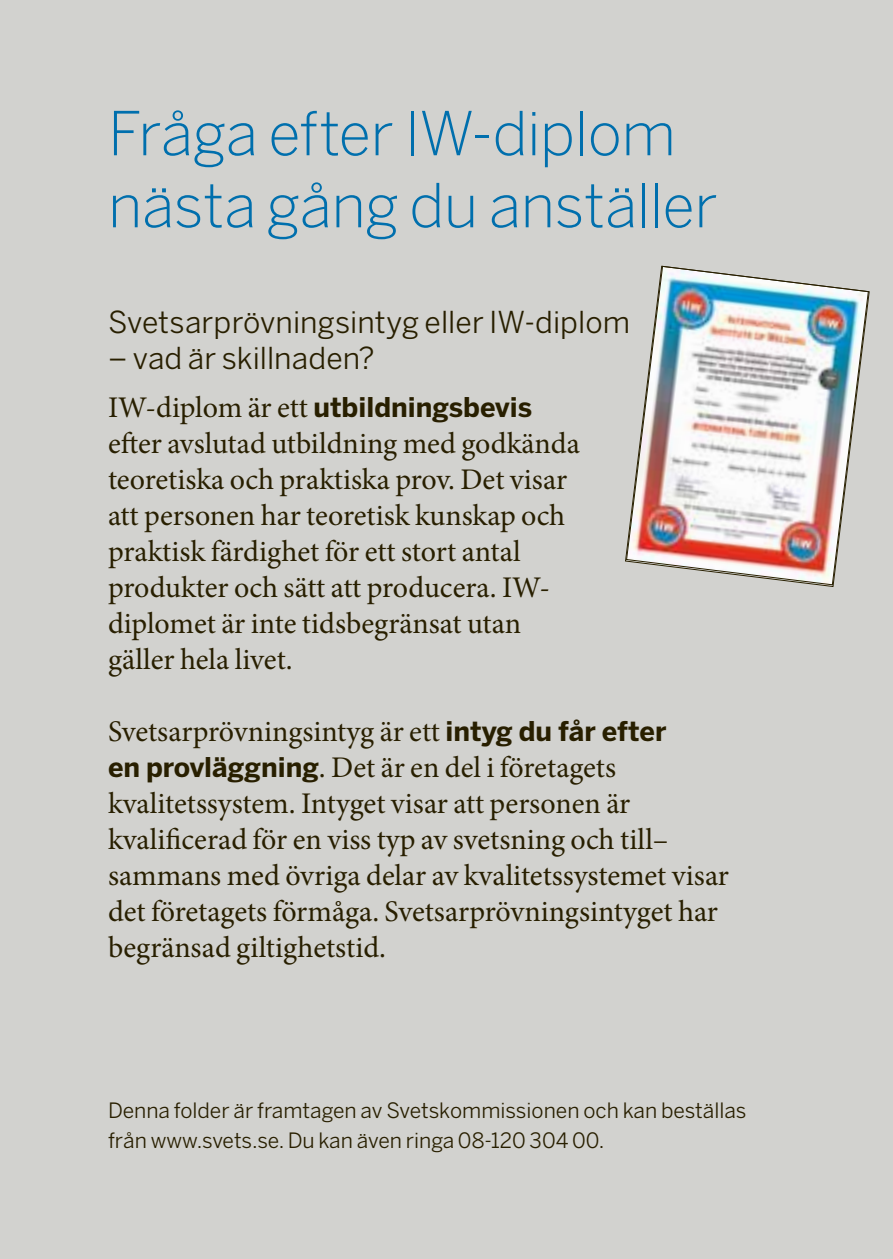
<style>
.page{position:relative;width:893px;height:1259px;background:#d2d2cf}
.page>*{position:absolute;margin:0;border:0;box-sizing:border-box;transform-origin:0 0}
.t1{font:300 60px/72px "Benton Sans";letter-spacing:-.01em;color:#006fad}
.t2{font:30px/36px "Minion Pro";color:#281f00}
.t3{font:30px "Benton Sans";letter-spacing:.005em;color:#281f00}
.t4{font:700 27px "Benton Sans";color:#281f00}
.t5{font:21px/30px "Benton Sans";color:#281f00}
.s1{font-family:"Minion Pro";font-weight:400;font-size:30px}
.s2{font-family:"Benton Sans";font-weight:700;font-size:27px}
</style>
<div class="page">
<img style="left:626px;top:265px;width:243px;height:320px">
<h1 class="t1" style="left:108px;top:97px;width:611px">Fråga efter IW-diplom nästa gång du anställer</h1>
<p class="t3" style="left:108px;top:304px;width:524px">Svetsarprövningsintyg eller IW-diplom</p>
<p class="t3" style="left:108px;top:340px;width:268px">– vad är skillnaden?</p>
<p class="t4" style="left:108px;top:391px;width:426px"><span class="s1">IW-diplom är ett</span> utbildningsbevis</p>
<p class="t2" style="left:108px;top:425px;width:473px">efter avslutad utbildning med godkända teoretiska och praktiska prov. Det visar att personen har teoretisk kunskap och praktisk färdighet för ett stort antal produkter och sätt att producera. IW&shy;diplomet är inte tidsbegränsat utan gäller hela livet.</p>
<p class="t2" style="left:108px;top:713px;width:623px">Svetsarprövningsintyg är ett <span class="s2">intyg du får efter<br>en provläggning</span>. Det är en del i företagets kvalitetssystem. Intyget visar att personen är kvalificerad för en viss typ av svetsning och till– sammans med övriga delar av kvalitetssystemet visar det företagets förmåga. Svetsarprövningsintyget har begränsad giltighetstid.</p>
<p class="t5" style="left:108px;top:1094px;width:640px">Denna folder är framtagen av Svetskommissionen och kan beställas från www.svets.se. Du kan även ringa 08-120 304 00.</p>
</div>
